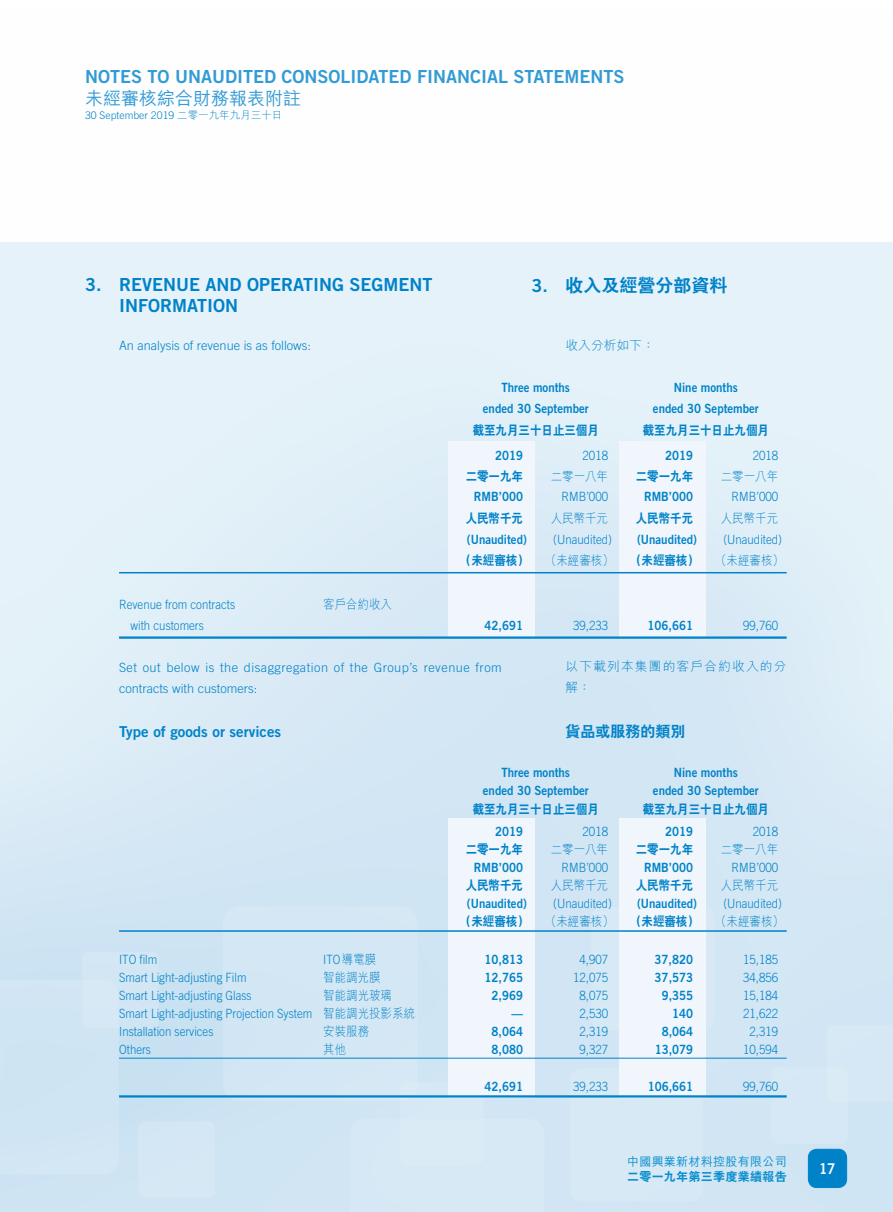
<style>
.page{position:relative;width:893px;height:1212px;background:#fff}
.page>*{position:absolute;margin:0;border:0;box-sizing:border-box;transform-origin:0 0}
.t1{font:18px "Trade Gothic LT Std Bd 2";color:#329bd5}
.t2{font:18px/21px "Trade Gothic LT Std Bd 2";color:#0082c8}
.t3{font:500 18px "M Hei HK";color:#329bd5}
.t4{font:800 18px "C Hei 2 HK";color:#0082c8}
.t5{font:15px "Trade Gothic LT Std Bd 2";color:#0082c8}
.t6{font:800 15px "C Hei 2 HK";color:#0082c8}
.t7{font:14.85px "Trade Gothic LT Std Bd 2";color:#fff;scale:.91 1}
.t8{font:300 12.75px "Trade Gothic LT Std";color:#0082c8;scale:.9 1}
.t9{font:12.75px "Trade Gothic LT Std Bd 2";color:#0082c8;scale:.9 1}
.t10{font:800 12.75px "C Hei 2 HK";color:#0082c8;scale:.9 1}
.t11{font:300 12.75px "M Hei HK";color:#0082c8;scale:.9 1}
.t12{font:300 12.75px/21px "Trade Gothic LT Std";letter-spacing:.04em;color:#0082c8}
.t13{font:300 12.75px "Trade Gothic LT Std";color:#0082c8}
.t14{font:300 12.75px/21px "M Hei HK";letter-spacing:.09em;color:#0082c8}
.t15{font:300 12.75px "M Hei HK";color:#0082c8}
.t16{font:500 12px "M Hei HK";letter-spacing:.025em;color:#068ece}
.t17{font:800 12px "C Hei 2 HK";letter-spacing:.025em;color:#068ece}
.t18{font:300 10.5px "Trade Gothic LT Std";color:#0082c8}
.s1{font-family:"M Hei HK"}
.s2{font-family:"Trade Gothic LT Std Bd 2";font-weight:400}
</style>
<div class="page">
<div style="left:0;top:242px;width:893px;height:970px;background:linear-gradient(to right,#daebf6,#daebf6)"></div>
<div style="left:808px;top:1149px;width:39px;height:38px;background:#0082c8;border-radius:9px"></div>
<div style="left:808px;top:1149px;width:39px;height:39px;border:1px solid #0082c8;border-radius:9px"></div>
<div style="left:619px;top:441px;width:87px;height:197px;background:#f0f6fb"></div>
<div style="left:448px;top:441px;width:87px;height:197px;background:#f0f6fb"></div>
<div style="left:619px;top:818px;width:87px;height:279px;background:#f0f6fb"></div>
<div style="left:448px;top:818px;width:87px;height:279px;background:#f0f6fb"></div>
<hr style="left:119px;top:572px;width:668px;height:1px;background:#0082c8">
<hr style="left:119px;top:636px;width:668px;height:3px;background:#0082c8">
<hr style="left:119px;top:930px;width:668px;height:2px;background:#0082c8">
<hr style="left:119px;top:1058px;width:668px;height:1px;background:#0082c8">
<hr style="left:119px;top:1095px;width:668px;height:2px;background:#0082c8">
<h1 class="t1" style="left:85px;top:65px;width:25px">Notes</h1>
<h1 class="t1" style="left:148px;top:65px;width:40px">to unaudited</h1>
<h1 class="t1" style="left:282px;top:65px;width:147px">CONSOLIDATED financial</h1>
<h1 class="t1" style="left:514px;top:65px;width:12px">statements</h1>
<h1 class="t3" style="left:85px;top:85px;width:217px">未經審核綜合財務報表附註</h1>
<p class="t18" style="left:85px;top:109px;width:199px">30 September 2019 <span class="s1">二零一九年九月三十日</span></p>
<h1 class="t2" style="left:119px;top:274px;width:315px;text-indent:-34px">3. REVENUE AND OPERATING SEGMENT<br>INFORMATION</h1>
<p class="t13" style="left:119px;top:338px;width:193px">An analysis of revenue is as follows:</p>
<h1 class="t4" style="left:531px;top:276px;width:198px"><span class="s2">3.</span> 收入及經營分部資料</h1>
<p class="t15" style="left:566px;top:339px;width:91px">收入分析如下：</p>
<p class="t9" style="left:501px;top:380px;width:78px">Three months</p>
<p class="t9" style="left:674px;top:380px;width:73px">Nine months</p>
<p class="t9" style="left:483px;top:401px;width:119px">ended 30 September</p>
<p class="t9" style="left:653px;top:401px;width:119px">ended 30 September</p>
<p class="t10" style="left:473px;top:424px;width:142px">截至九月三十日止三個月</p>
<p class="t10" style="left:643px;top:424px;width:142px">截至九月三十日止九個月</p>
<p class="t9" style="left:495px;top:448px;width:33px">2019</p>
<p class="t8" style="left:583px;top:448px;width:30px">2018</p>
<p class="t9" style="left:665px;top:448px;width:33px">2019</p>
<p class="t8" style="left:753px;top:448px;width:30px">2018</p>
<p class="t10" style="left:466px;top:470px;width:65px">二零一九年</p>
<p class="t11" style="left:551px;top:470px;width:65px">二零一八年</p>
<p class="t10" style="left:636px;top:470px;width:65px">二零一九年</p>
<p class="t11" style="left:721px;top:470px;width:65px">二零一八年</p>
<p class="t9" style="left:474px;top:489px;width:56px">RMB’000</p>
<p class="t8" style="left:561px;top:489px;width:53px">RMB’000</p>
<p class="t9" style="left:644px;top:489px;width:56px">RMB’000</p>
<p class="t8" style="left:732px;top:489px;width:53px">RMB’000</p>
<p class="t10" style="left:466px;top:512px;width:65px">人民幣千元</p>
<p class="t11" style="left:551px;top:512px;width:65px">人民幣千元</p>
<p class="t10" style="left:636px;top:512px;width:65px">人民幣千元</p>
<p class="t11" style="left:721px;top:512px;width:65px">人民幣千元</p>
<p class="t9" style="left:467px;top:532px;width:68px">(Unaudited)</p>
<p class="t8" style="left:553px;top:532px;width:67px">(Unaudited)</p>
<p class="t9" style="left:637px;top:532px;width:68px">(Unaudited)</p>
<p class="t8" style="left:723px;top:532px;width:67px">(Unaudited)</p>
<p class="t10" style="left:460px;top:554px;width:78px">（未經審核）</p>
<p class="t11" style="left:545px;top:554px;width:78px">（未經審核）</p>
<p class="t10" style="left:630px;top:554px;width:78px">（未經審核）</p>
<p class="t11" style="left:715px;top:554px;width:78px">（未經審核）</p>
<p class="t8" style="left:119px;top:596px;width:130px">Revenue from contracts</p>
<p class="t11" style="left:323px;top:597px;width:78px">客戶合約收入</p>
<p class="t8" style="left:131px;top:617px;width:83px">with customers</p>
<p class="t9" style="left:484px;top:617px;width:44px">42,691</p>
<p class="t8" style="left:573px;top:617px;width:40px">39,233</p>
<p class="t9" style="left:648px;top:617px;width:52px">106,661</p>
<p class="t8" style="left:743px;top:617px;width:40px">99,760</p>
<p class="t12" style="left:119px;top:657px;width:384px">Set out below is the disaggregation of the Group’s revenue from contracts with customers:</p>
<p class="t5" style="left:119px;top:722px;width:164px">Type of goods or services</p>
<p class="t9" style="left:501px;top:765px;width:78px">Three months</p>
<p class="t9" style="left:674px;top:765px;width:73px">Nine months</p>
<p class="t9" style="left:483px;top:783px;width:119px">ended 30 September</p>
<p class="t9" style="left:653px;top:783px;width:119px">ended 30 September</p>
<p class="t10" style="left:473px;top:803px;width:142px">截至九月三十日止三個月</p>
<p class="t10" style="left:643px;top:803px;width:142px">截至九月三十日止九個月</p>
<p class="t9" style="left:495px;top:824px;width:33px">2019</p>
<p class="t8" style="left:583px;top:824px;width:30px">2018</p>
<p class="t9" style="left:665px;top:824px;width:33px">2019</p>
<p class="t8" style="left:753px;top:824px;width:30px">2018</p>
<p class="t10" style="left:466px;top:843px;width:65px">二零一九年</p>
<p class="t11" style="left:551px;top:843px;width:65px">二零一八年</p>
<p class="t10" style="left:636px;top:843px;width:65px">二零一九年</p>
<p class="t11" style="left:721px;top:843px;width:65px">二零一八年</p>
<p class="t9" style="left:474px;top:859px;width:56px">RMB’000</p>
<p class="t8" style="left:561px;top:859px;width:53px">RMB’000</p>
<p class="t9" style="left:644px;top:859px;width:56px">RMB’000</p>
<p class="t8" style="left:732px;top:859px;width:53px">RMB’000</p>
<p class="t10" style="left:466px;top:879px;width:65px">人民幣千元</p>
<p class="t11" style="left:551px;top:879px;width:65px">人民幣千元</p>
<p class="t10" style="left:636px;top:879px;width:65px">人民幣千元</p>
<p class="t11" style="left:721px;top:879px;width:65px">人民幣千元</p>
<p class="t9" style="left:467px;top:896px;width:68px">(Unaudited)</p>
<p class="t8" style="left:553px;top:896px;width:67px">(Unaudited)</p>
<p class="t9" style="left:637px;top:896px;width:68px">(Unaudited)</p>
<p class="t8" style="left:723px;top:896px;width:67px">(Unaudited)</p>
<p class="t10" style="left:460px;top:915px;width:78px">（未經審核）</p>
<p class="t11" style="left:545px;top:915px;width:78px">（未經審核）</p>
<p class="t10" style="left:630px;top:915px;width:78px">（未經審核）</p>
<p class="t11" style="left:715px;top:915px;width:78px">（未經審核）</p>
<p class="t8" style="left:119px;top:952px;width:44px">ITO film</p>
<p class="t8" style="left:323px;top:952px;width:60px">ITO<span class="s1">導電膜</span></p>
<p class="t9" style="left:484px;top:951px;width:44px">10,813</p>
<p class="t8" style="left:579px;top:952px;width:33px">4,907</p>
<p class="t9" style="left:655px;top:951px;width:44px">37,820</p>
<p class="t8" style="left:743px;top:952px;width:40px">15,185</p>
<p class="t8" style="left:119px;top:970px;width:143px">Smart Light-adjusting Film</p>
<p class="t11" style="left:323px;top:971px;width:65px">智能調光膜</p>
<p class="t9" style="left:484px;top:969px;width:44px">12,765</p>
<p class="t8" style="left:573px;top:970px;width:40px">12,075</p>
<p class="t9" style="left:655px;top:969px;width:44px">37,573</p>
<p class="t8" style="left:743px;top:970px;width:40px">34,856</p>
<p class="t8" style="left:119px;top:988px;width:149px">Smart Light-adjusting Glass</p>
<p class="t11" style="left:323px;top:989px;width:78px">智能調光玻璃</p>
<p class="t9" style="left:492px;top:987px;width:37px">2,969</p>
<p class="t8" style="left:579px;top:988px;width:33px">8,075</p>
<p class="t9" style="left:662px;top:987px;width:37px">9,355</p>
<p class="t8" style="left:743px;top:988px;width:40px">15,184</p>
<p class="t8" style="left:119px;top:1006px;width:330px">Smart Light-adjusting Projection System <span class="s1">智能調光投影系統</span></p>
<p class="t9" style="left:512px;top:1005px;width:14px">—</p>
<p class="t8" style="left:579px;top:1006px;width:33px">2,530</p>
<p class="t9" style="left:672px;top:1005px;width:25px">140</p>
<p class="t8" style="left:743px;top:1006px;width:40px">21,622</p>
<p class="t8" style="left:119px;top:1024px;width:106px">Installation services</p>
<p class="t11" style="left:323px;top:1025px;width:52px">安裝服務</p>
<p class="t9" style="left:492px;top:1023px;width:37px">8,064</p>
<p class="t8" style="left:579px;top:1024px;width:33px">2,319</p>
<p class="t9" style="left:662px;top:1023px;width:37px">8,064</p>
<p class="t8" style="left:749px;top:1024px;width:33px">2,319</p>
<p class="t8" style="left:119px;top:1042px;width:37px">Others</p>
<p class="t11" style="left:323px;top:1043px;width:27px">其他</p>
<p class="t9" style="left:492px;top:1041px;width:37px">8,080</p>
<p class="t8" style="left:579px;top:1042px;width:33px">9,327</p>
<p class="t9" style="left:655px;top:1041px;width:44px">13,079</p>
<p class="t8" style="left:743px;top:1042px;width:40px">10,594</p>
<p class="t9" style="left:485px;top:1079px;width:44px">42,691</p>
<p class="t8" style="left:573px;top:1079px;width:40px">39,233</p>
<p class="t9" style="left:648px;top:1079px;width:52px">106,661</p>
<p class="t8" style="left:743px;top:1079px;width:40px">99,760</p>
<p class="t14" style="left:565px;top:656px;width:223px">以下載列本集團的客戶合約收入的分解：</p>
<p class="t6" style="left:566px;top:723px;width:121px">貨品或服務的類別</p>
<p class="t16" style="left:627px;top:1153px;width:161px">中國興業新材料控股有限公司</p>
<p class="t17" style="left:627px;top:1170px;width:161px">二零一九年第三季度業績報告</p>
<p class="t7" style="left:819px;top:1159px;width:20px">17</p>
</div>
